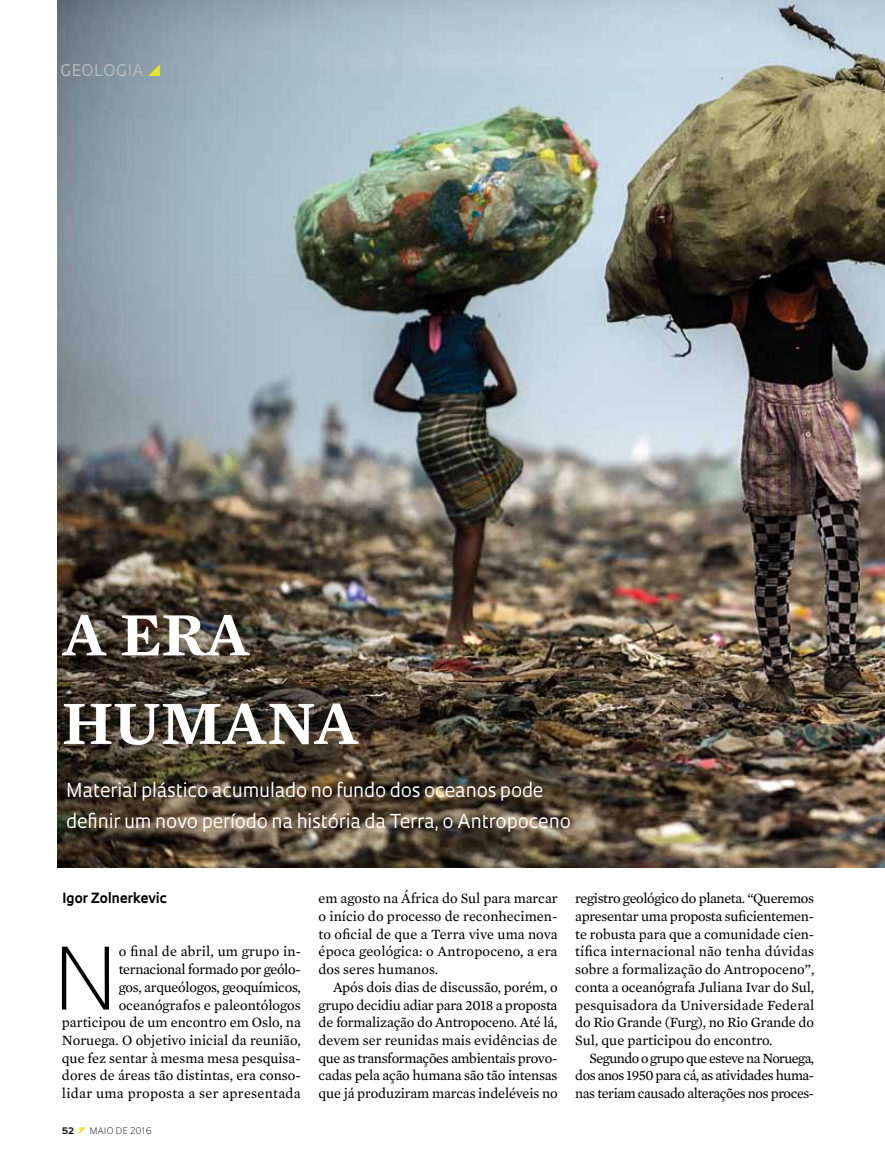
<style>
.page{position:relative;width:885px;height:1169px;background:#fff}
.page>*{position:absolute;margin:0;border:0;box-sizing:border-box;transform-origin:0 0}
.t1{font:300 83.55px "Oculum";color:#000}
.t2{font:600 62.7px/88.5px "Mercury Text G2";color:#fff}
.t3{font:18.75px/30.9px "Oculum";letter-spacing:-.01em;color:#fff}
.t4{font:15.6px "Oculum";letter-spacing:.025em;color:#bcbec0}
.t5{font:14.4px/17.7px "Mercury Text G2";color:#000;text-align:justify}
.t6{font:700 13.65px "Oculum";letter-spacing:-.005em;color:#000}
.t7{font:300 8.7px "Oculum";letter-spacing:.02em;color:#000}
.t8{font:700 8.7px "Oculum";color:#000}
</style>
<div class="page">
<img style="left:58px;top:0;width:827px;height:868px">
<svg style="left:148px;top:64px;width:12px;height:12px"></svg>
<p class="t4" style="left:60px;top:60px;width:85px">GEOLOGIA</p>
<h2 class="t2" style="left:62px;top:587px;width:298px">A ERA<br>HUMANA</h2>
<h3 class="t3" style="left:66px;top:774px;width:506px">Material plástico acumulado no fundo dos oceanos pode definir um novo período na história da Terra, o Antropoceno</h3>
<p class="t5" style="left:319px;top:889px;width:241px">em agosto na África do Sul para marcar o início do processo de reconhecimen&shy;to oficial de que a Terra vive uma nova época geológica: o Antropoceno, a era dos seres humanos.</p>
<p class="t5" style="left:319px;top:977px;width:241px;text-indent:14px">Após dois dias de discussão, porém, o grupo decidiu adiar para 2018 a proposta de formalização do Antropoceno. Até lá, devem ser reunidas mais evidências de que as transformações ambientais provo&shy;cadas pela ação humana são tão intensas que já produziram marcas indeléveis no</p>
<p class="t6" style="left:62px;top:889px;width:106px">Igor Zolnerkevic</p>
<p class="t5" style="left:575px;top:889px;width:241px">registro geológico do planeta. “Queremos apresentar uma proposta suficientemen&shy;te robusta para que a comunidade cien&shy;tífica internacional não tenha dúvidas sobre a formalização do Antropoceno”, conta a oceanógrafa Juliana Ivar do Sul, pesquisadora da Universidade Federal do Rio Grande (Furg), no Rio Grande do Sul, que participou do encontro.</p>
<p class="t5" style="left:575px;top:1048px;width:240px;text-indent:14px">Segundo o grupo que esteve na Noruega, dos anos 1950 para cá, as atividades huma&shy;nas teriam causado alterações nos proces-</p>
<p class="t5" style="left:62px;top:942px;width:241px;text-align:right">o final de abril, um grupo in&shy;ternacional formado por geólo-<br>gos, arqueólogos, geoquímicos, oceanógrafos e paleontólogos participou de um encontro em Oslo, na Noruega. O objetivo inicial da reunião, que fez sentar à mesma mesa pesquisa&shy;dores de áreas tão distintas, era conso&shy;lidar uma proposta a ser apresentada</p>
<h1 class="t1" style="left:54px;top:921px;width:66px">N</h1>
<p class="t8" style="left:62px;top:1124px;width:14px">52</p>
<p class="t7" style="left:90px;top:1124px;width:64px">MAIO DE 2016</p>
</div>
